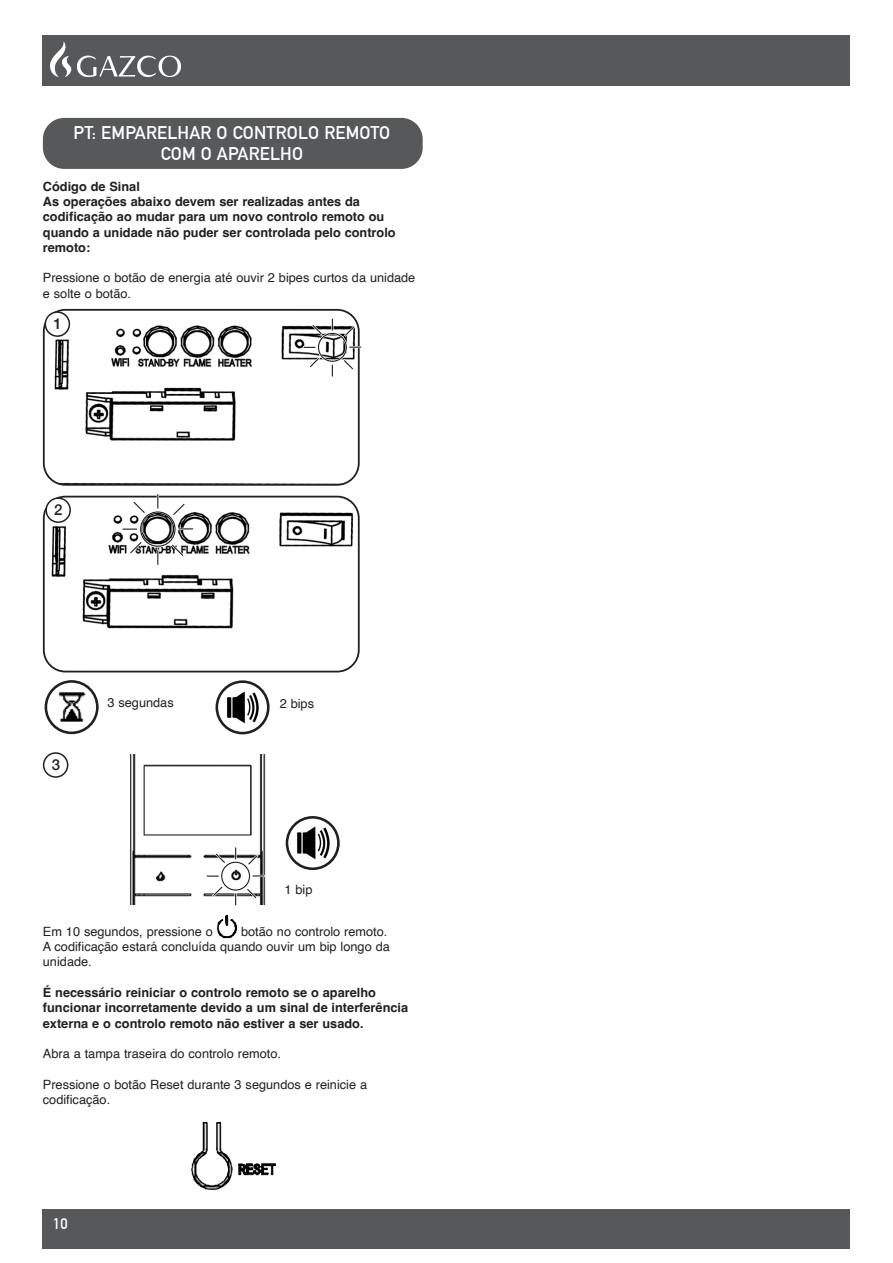
<style>
.page{position:relative;width:893px;height:1263px;background:#fff}
.page>*{position:absolute;margin:0;border:0;box-sizing:border-box;transform-origin:0 0}
.Sub_heading{font:700 18px "DIN Alternate";letter-spacing:.01em;color:#fff}
.t1{font:500 15px "Helvetica Neue";color:#231f20}
.t2{font:700 15px "DIN Alternate";color:#fff}
.Body_copy{font:700 12.75px/15.3px "Helvetica";color:#231f20}
.Body_copy-2{font:12.75px/15.3px "Helvetica";color:#231f20}
</style>
<div class="page">
<div style="left:43px;top:1209px;width:807px;height:39px;background:#57585a"></div>
<div style="left:43px;top:35px;width:807px;height:50px;background:#57585a"></div>
<img style="left:50px;top:42px;width:14px;height:35px">
<div style="left:43px;top:118px;width:380px;height:51px;background:#57585a;border-radius:21px"></div>
<img style="left:44px;top:310px;width:313px;height:173px">
<div style="left:43px;top:309px;width:317px;height:177px;border:2px solid #231f20;border-radius:22px"></div>
<div style="left:317px;top:332px;width:31px;height:30px;border:2px solid #fff;border-radius:50%"></div>
<div style="left:318px;top:333px;width:29px;height:29px;border:1px solid #231f20;border-radius:50%"></div>
<svg style="left:331px;top:318px;width:2px;height:13px"></svg>
<svg style="left:331px;top:364px;width:2px;height:13px"></svg>
<svg style="left:349px;top:346px;width:13px;height:2px"></svg>
<svg style="left:303px;top:346px;width:13px;height:2px"></svg>
<svg style="left:342px;top:323px;width:16px;height:16px"></svg>
<svg style="left:306px;top:354px;width:17px;height:17px"></svg>
<svg style="left:340px;top:357px;width:17px;height:16px"></svg>
<svg style="left:309px;top:322px;width:16px;height:16px"></svg>
<div style="left:45px;top:312px;width:24px;height:24px;background:#fff;border-radius:50%"></div>
<div style="left:45px;top:311px;width:25px;height:26px;border:2px solid #231f20;border-radius:50%"></div>
<img style="left:44px;top:497px;width:314px;height:175px">
<div style="left:43px;top:496px;width:317px;height:176px;border:2px solid #231f20;border-radius:22px"></div>
<div style="left:139px;top:511px;width:37px;height:37px;border:2px solid #fff;border-radius:50%"></div>
<div style="left:140px;top:511px;width:36px;height:36px;border:1px solid #231f20;border-radius:50%"></div>
<svg style="left:157px;top:494px;width:2px;height:15px"></svg>
<svg style="left:157px;top:549px;width:2px;height:16px"></svg>
<svg style="left:178px;top:528px;width:16px;height:2px"></svg>
<svg style="left:122px;top:528px;width:16px;height:2px"></svg>
<svg style="left:170px;top:500px;width:18px;height:19px"></svg>
<svg style="left:127px;top:538px;width:18px;height:19px"></svg>
<svg style="left:168px;top:541px;width:19px;height:19px"></svg>
<svg style="left:130px;top:498px;width:18px;height:19px"></svg>
<img style="left:47px;top:684px;width:50px;height:49px">
<div style="left:45px;top:680px;width:54px;height:54px;border:3px solid #231f20;border-radius:50%"></div>
<div style="left:46px;top:498px;width:24px;height:24px;background:#fff;border-radius:50%"></div>
<div style="left:45px;top:497px;width:26px;height:26px;border:2px solid #231f20;border-radius:50%"></div>
<svg style="left:217px;top:682px;width:51px;height:51px"></svg>
<img style="left:226px;top:690px;width:35px;height:34px">
<div style="left:216px;top:680px;width:54px;height:54px;border:3px solid #231f20;border-radius:50%"></div>
<img style="left:130px;top:755px;width:136px;height:150px">
<div style="left:220px;top:861px;width:31px;height:30px;border:2px solid #fff;border-radius:50%"></div>
<div style="left:221px;top:862px;width:29px;height:28px;border:1px solid #231f20;border-radius:50%"></div>
<svg style="left:234px;top:847px;width:3px;height:13px"></svg>
<svg style="left:234px;top:893px;width:3px;height:13px"></svg>
<svg style="left:252px;top:875px;width:13px;height:2px"></svg>
<svg style="left:206px;top:875px;width:13px;height:2px"></svg>
<svg style="left:245px;top:852px;width:16px;height:16px"></svg>
<svg style="left:210px;top:883px;width:16px;height:16px"></svg>
<svg style="left:244px;top:885px;width:16px;height:16px"></svg>
<svg style="left:212px;top:850px;width:16px;height:16px"></svg>
<div style="left:43px;top:752px;width:25px;height:26px;border:2px solid #231f20;border-radius:50%"></div>
<svg style="left:287px;top:817px;width:51px;height:52px"></svg>
<img style="left:296px;top:826px;width:35px;height:34px">
<div style="left:286px;top:816px;width:54px;height:54px;border:3px solid #231f20;border-radius:50%"></div>
<img style="left:217px;top:915px;width:20px;height:23px">
<img style="left:191px;top:1122px;width:85px;height:68px">
<p class="Sub_heading" style="left:74px;top:119px;width:318px">PT: EMPARELHAR O CONTROLO REMOTO</p>
<p class="Sub_heading" style="left:161px;top:140px;width:144px">COM O APARELHO</p>
<p class="Body_copy" style="left:43px;top:180px;width:99px">Código de Sinal</p>
<p class="Body_copy" style="left:43px;top:195px;width:354px">As operações abaixo devem ser realizadas antes da codificação ao mudar para um novo controlo remoto ou quando a unidade não puder ser controlada pelo controlo remoto:</p>
<p class="Body_copy-2" style="left:43px;top:271px;width:374px">Pressione o botão de energia até ouvir 2 bipes curtos da unidade e solte o botão.</p>
<p class="t1" style="left:53px;top:311px;width:10px">1</p>
<p class="t1" style="left:54px;top:497px;width:10px">2</p>
<p class="t1" style="left:52px;top:752px;width:10px">3</p>
<p class="Body_copy-2" style="left:107px;top:695px;width:68px">3 segundas</p>
<p class="Body_copy-2" style="left:280px;top:696px;width:36px">2 bips</p>
<p class="Body_copy-2" style="left:284px;top:882px;width:29px">1 bip</p>
<p class="Body_copy-2" style="left:43px;top:924px;width:172px">Em 10 segundos, pressione o</p>
<p class="Body_copy-2" style="left:241px;top:924px;width:148px">botão no controlo remoto.</p>
<p class="Body_copy-2" style="left:43px;top:939px;width:348px">A codificação estará concluída quando ouvir um bip longo da unidade.</p>
<p class="Body_copy" style="left:43px;top:986px;width:367px">É necessário reiniciar o controlo remoto se o aparelho funcionar incorretamente devido a um sinal de interferência externa e o controlo remoto não estiver a ser usado.</p>
<p class="Body_copy-2" style="left:43px;top:1046px;width:240px">Abra a tampa traseira do controlo remoto.</p>
<p class="Body_copy-2" style="left:43px;top:1077px;width:326px">Pressione o botão Reset durante 3 segundos e reinicie a codificação.</p>
<p class="t2" style="left:53px;top:1213px;width:16px">10</p>
</div>
